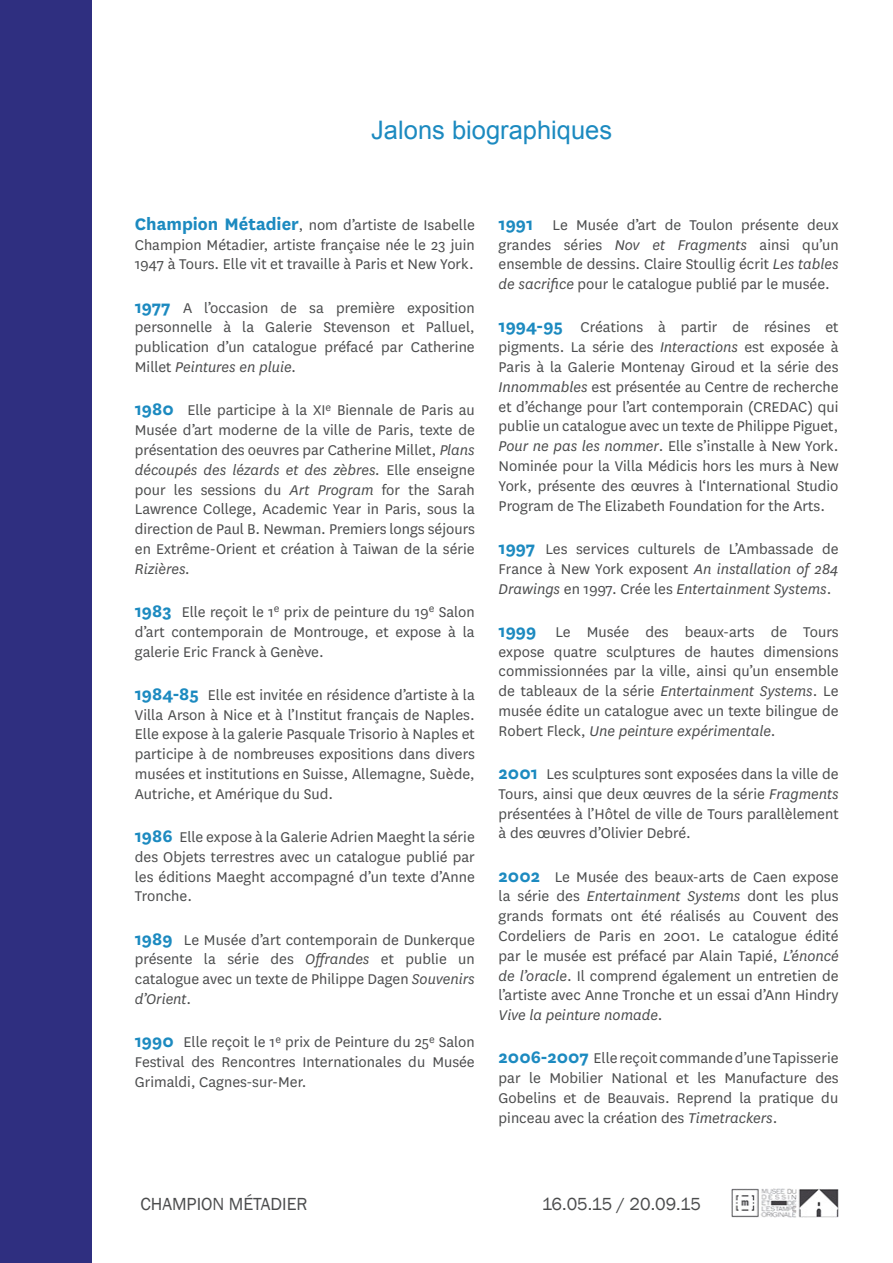
<style>
.page{position:relative;width:893px;height:1263px;background:#fff}
.page>*{position:absolute;margin:0;border:0;box-sizing:border-box;transform-origin:0 0}
.t1{font:25.5px "Arial";color:#1c8ac0}
.t2{font:18px "Franklin Gothic";color:#4b4c4d}
.t3{font:16.5px/19.8px "National";color:#4b4c4d;text-align:justify}
.t4{font:italic 16.5px "National";color:#4b4c4d}
.s1{font-weight:700;font-size:19.5px;color:#1c8ac0}
.s2{font-style:italic}
</style>
<div class="page">
<div style="left:0;top:0;width:92px;height:1263px;background:#2f2f80"></div>
<img style="left:731px;top:1189px;width:107px;height:28px">
<h1 class="t1" style="left:371px;top:113px;width:242px">Jalons biographiques</h1>
<p class="t3" style="left:135px;top:214px;width:341px"><span class="s1">Champion Métadier</span>, nom d’artiste de Isabelle Champion Métadier, artiste française née le 23 juin 1947 à Tours. Elle vit et travaille à Paris et New York.</p>
<p class="t3" style="left:135px;top:297px;width:341px"><span class="s1">1977</span> A l’occasion de sa première exposition personnelle à la Galerie Stevenson et Palluel, publication d’un catalogue préfacé par Catherine Millet <span class="s2">Peintures en pluie.</span></p>
<p class="t3" style="left:135px;top:400px;width:341px"><span class="s1">1980</span> Elle participe à la XI<sup>e</sup> Biennale de Paris au Musée d’art moderne de la ville de Paris, texte de présentation des oeuvres par Catherine Millet, <span class="s2">Plans découpés des lézards et des zèbres.</span> Elle enseigne pour les sessions du <span class="s2">Art Program</span> for the Sarah Lawrence College, Academic Year in Paris, sous la direction de Paul B. Newman. Premiers longs séjours en Extrême-Orient et création à Taiwan de la série</p>
<p class="t4" style="left:135px;top:558px;width:57px">Rizières.</p>
<p class="t3" style="left:135px;top:601px;width:341px"><span class="s1">1983</span> Elle reçoit le 1<sup>e</sup> prix de peinture du 19<sup>e</sup> Salon d’art contemporain de Montrouge, et expose à la galerie Eric Franck à Genève.</p>
<p class="t3" style="left:135px;top:684px;width:341px"><span class="s1">1984-85</span> Elle est invitée en résidence d’artiste à la Villa Arson à Nice et à l’Institut français de Naples.<br>Elle expose à la galerie Pasquale Trisorio à Naples et participe à de nombreuses expositions dans divers musées et institutions en Suisse, Allemagne, Suède, Autriche, et Amérique du Sud.</p>
<p class="t3" style="left:135px;top:826px;width:341px"><span class="s1">1986</span> Elle expose à la Galerie Adrien Maeght la série des Objets terrestres avec un catalogue publié par les éditions Maeght accompagné d’un texte d’Anne Tronche.</p>
<p class="t3" style="left:135px;top:929px;width:341px"><span class="s1">1989</span> Le Musée d’art contemporain de Dunkerque présente la série des <span class="s2">Offrandes</span> et publie un catalogue avec un texte de Philippe Dagen <span class="s2">Souvenirs d’Orient</span>.</p>
<p class="t3" style="left:135px;top:1031px;width:341px"><span class="s1">1990</span> Elle reçoit le 1<sup>e</sup> prix de Peinture du 25<sup>e</sup> Salon Festival des Rencontres Internationales du Musée Grimaldi, Cagnes-sur-Mer.</p>
<p class="t3" style="left:499px;top:214px;width:341px"><span class="s1">1991</span> Le Musée d’art de Toulon présente deux grandes séries <span class="s2">Nov et Fragments</span> ainsi qu’un ensemble de dessins. Claire Stoullig écrit <span class="s2">Les tables de sacrifice</span> pour le catalogue publié par le musée.</p>
<p class="t3" style="left:499px;top:317px;width:341px"><span class="s1">1994-95</span> Créations à partir de résines et pigments. La série des <span class="s2">Interactions</span> est exposée à Paris à la Galerie Montenay Giroud et la série des <span class="s2">Innommables</span> est présentée au Centre de recherche et d’échange pour l’art contemporain (CREDAC) qui publie un catalogue avec un texte de Philippe Piguet, <span class="s2">Pour ne pas les nommer</span>. Elle s’installe à New York.<br>Nominée pour la Villa Médicis hors les murs à New York, présente des œuvres à l‘International Studio Program de The Elizabeth Foundation for the Arts.</p>
<p class="t3" style="left:499px;top:538px;width:341px"><span class="s1">1997</span> Les services culturels de L’Ambassade de France à New York exposent <span class="s2">An installation of 284<br>Drawings</span> en 1997. Crée les <span class="s2">Entertainment Systems</span>.</p>
<p class="t3" style="left:499px;top:621px;width:341px"><span class="s1">1999</span> Le Musée des beaux-arts de Tours expose quatre sculptures de hautes dimensions commissionnées par la ville, ainsi qu’un ensemble de tableaux de la série <span class="s2">Entertainment Systems</span>. Le musée édite un catalogue avec un texte bilingue de Robert Fleck, <span class="s2">Une peinture expérimentale</span>.</p>
<p class="t3" style="left:499px;top:763px;width:341px"><span class="s1">2001</span> Les sculptures sont exposées dans la ville de Tours, ainsi que deux œuvres de la série <span class="s2">Fragments </span>présentées à l’Hôtel de ville de Tours parallèlement à des œuvres d’Olivier Debré.</p>
<p class="t3" style="left:499px;top:866px;width:342px"><span class="s1">2002</span> Le Musée des beaux-arts de Caen expose la série des <span class="s2">Entertainment Systems</span> dont les plus grands formats ont été réalisés au Couvent des Cordeliers de Paris en 2001. Le catalogue édité par le musée est préfacé par Alain Tapié, <span class="s2">L’énoncé de l’oracle</span>. Il comprend également un entretien de l’artiste avec Anne Tronche et un essai d’Ann Hindry <span class="s2">Vive la peinture nomade</span>.</p>
<p class="t3" style="left:499px;top:1048px;width:341px"><span class="s1">2006-2007</span> Elle reçoit commande d’une Tapisserie par le Mobilier National et les Manufacture des Gobelins et de Beauvais. Reprend la pratique du pinceau avec la création des <span class="s2">Timetrackers</span>.</p>
<p class="t2" style="left:140px;top:1193px;width:169px">CHAMPION MÉTADIER</p>
<p class="t2" style="left:542px;top:1193px;width:161px">16.05.15 / 20.09.15</p>
</div>
